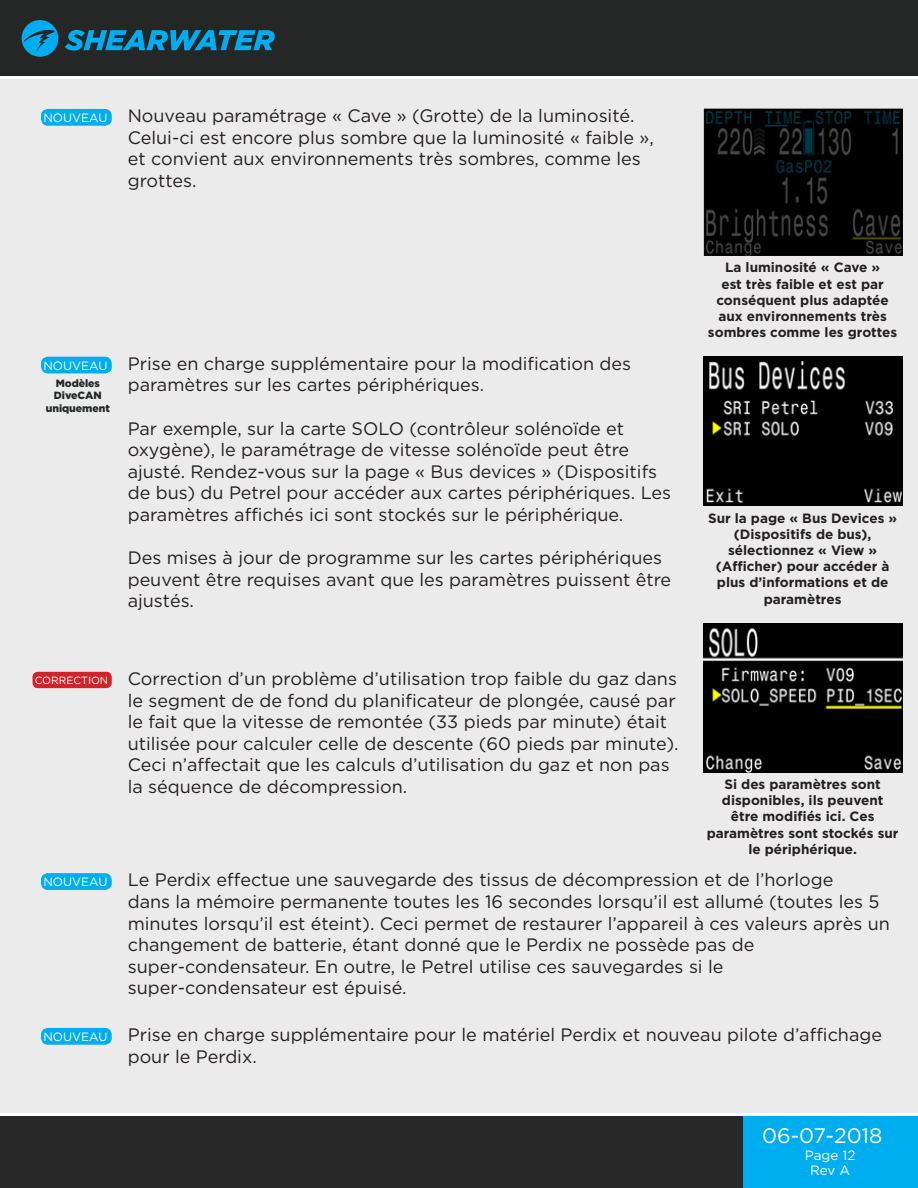
<style>
.page{position:relative;width:918px;height:1188px;background:#fff}
.page>*{position:absolute;margin:0;border:0;box-sizing:border-box;transform-origin:0 0}
.t1{font:21px "Gotham HTF";color:#fff}
.t2{font:18px/21.6px "Gotham HTF";color:#231f20}
.t3{font:700 13.5px/16.2px "Gotham";color:#231f20;text-align:center}
.t4{font:13.5px "Gotham HTF";letter-spacing:-.005em;color:#fff}
.t5{font:12px "Gotham HTF";color:#fff}
.t6{font:900 10.5px/12.6px "Gotham HTF";color:#252726;text-align:center}
.t7{font:10.5px "Gotham HTF";color:#fff}
</style>
<div class="page">
<div style="left:742px;top:1114px;width:176px;height:74px;background:#00aeef"></div>
<div style="left:0;top:1114px;width:742px;height:74px;background:#292929"></div>
<div style="left:0;top:77px;width:918px;height:1037px;background:#ebebec"></div>
<div style="left:0;top:0;width:918px;height:77px;background:#252726"></div>
<svg style="left:65px;top:30px;width:210px;height:21px"></svg>
<svg style="left:22px;top:20px;width:36px;height:37px"></svg>
<hr style="left:0;top:1113px;width:918px;height:3px;background:#fff">
<hr style="left:0;top:76px;width:918px;height:3px;background:#fff">
<div style="left:42px;top:110px;width:69px;height:15px;background:#00aeef;border-radius:6px"></div>
<div style="left:41px;top:109px;width:71px;height:17px;border:2px solid #00aeef;border-radius:6px"></div>
<div style="left:42px;top:357px;width:69px;height:16px;background:#00aeef;border-radius:6px"></div>
<div style="left:41px;top:357px;width:71px;height:16px;border:2px solid #00aeef;border-radius:6px"></div>
<div style="left:42px;top:874px;width:69px;height:15px;background:#00aeef;border-radius:6px"></div>
<div style="left:41px;top:873px;width:71px;height:17px;border:2px solid #00aeef;border-radius:6px"></div>
<div style="left:42px;top:1029px;width:69px;height:15px;background:#00aeef;border-radius:6px"></div>
<div style="left:41px;top:1028px;width:71px;height:17px;border:2px solid #00aeef;border-radius:6px"></div>
<div style="left:33px;top:673px;width:78px;height:14px;background:#d1232a;border-radius:5px"></div>
<div style="left:33px;top:672px;width:79px;height:16px;border:2px solid #d1232a;border-radius:5px"></div>
<img style="left:703px;top:109px;width:199px;height:147px">
<img style="left:703px;top:357px;width:199px;height:149px">
<img style="left:703px;top:623px;width:199px;height:149px">
<p class="t5" style="left:43px;top:111px;width:66px">NOUVEAU</p>
<p class="t2" style="left:128px;top:105px;width:528px">Nouveau paramétrage « Cave » (Grotte) de la luminosité.<br>Celui-ci est encore plus sombre que la luminosité « faible », et convient aux environnements très sombres, comme les grottes.</p>
<p class="t5" style="left:43px;top:359px;width:66px">NOUVEAU</p>
<p class="t6" style="left:46px;top:376px;width:66px">Modèles<br>DiveCAN uniquement</p>
<p class="t2" style="left:128px;top:352px;width:505px">Prise en charge supplémentaire pour la modification des paramètres sur les cartes périphériques.</p>
<p class="t2" style="left:128px;top:417px;width:545px">Par exemple, sur la carte SOLO (contrôleur solénoïde et oxygène), le paramétrage de vitesse solénoïde peut être ajusté. Rendez-vous sur la page « Bus devices » (Dispositifs de bus) du Petrel pour accéder aux cartes périphériques. Les paramètres affichés ici sont stockés sur le périphérique.</p>
<p class="t2" style="left:128px;top:547px;width:545px">Des mises à jour de programme sur les cartes périphériques peuvent être requises avant que les paramètres puissent être ajustés.</p>
<p class="t3" style="left:708px;top:259px;width:191px">La luminosité « Cave »<br>est très faible et est par conséquent plus adaptée aux environnements très sombres comme les grottes</p>
<p class="t3" style="left:708px;top:510px;width:191px">Sur la page « Bus Devices » (Dispositifs de bus), sélectionnez « View » (Afficher) pour accéder à plus d’informations et de paramètres</p>
<p class="t7" style="left:35px;top:674px;width:75px">CORRECTION</p>
<p class="t5" style="left:43px;top:876px;width:66px">NOUVEAU</p>
<p class="t5" style="left:43px;top:1030px;width:66px">NOUVEAU</p>
<p class="t2" style="left:128px;top:668px;width:552px">Correction d’un problème d’utilisation trop faible du gaz dans le segment de de fond du planificateur de plongée, causé par le fait que la vitesse de remontée (33 pieds par minute) était utilisée pour calculer celle de descente (60 pieds par minute).<br>Ceci n’affectait que les calculs d’utilisation du gaz et non pas la séquence de décompression.</p>
<p class="t3" style="left:707px;top:776px;width:193px">Si des paramètres sont disponibles, ils peuvent être modifiés ici. Ces paramètres sont stockés sur le périphérique.</p>
<p class="t2" style="left:128px;top:869px;width:764px">Le Perdix effectue une sauvegarde des tissus de décompression et de l’horloge<br>dans la mémoire permanente toutes les 16 secondes lorsqu’il est allumé (toutes les 5 minutes lorsqu’il est éteint). Ceci permet de restaurer l’appareil à ces valeurs après un changement de batterie, étant donné que le Perdix ne possède pas de</p>
<p class="t2" style="left:128px;top:955px;width:597px">super-condensateur. En outre, le Petrel utilise ces sauvegardes si le</p>
<p class="t2" style="left:128px;top:977px;width:281px">super-condensateur est épuisé.</p>
<p class="t2" style="left:128px;top:1024px;width:756px">Prise en charge supplémentaire pour le matériel Perdix et nouveau pilote d’affichage pour le Perdix.</p>
<p class="t1" style="left:762px;top:1124px;width:122px">06-07-2018</p>
<p class="t4" style="left:810px;top:1162px;width:41px">Rev A</p>
<p class="t4" style="left:805px;top:1148px;width:52px">Page 12</p>
</div>
